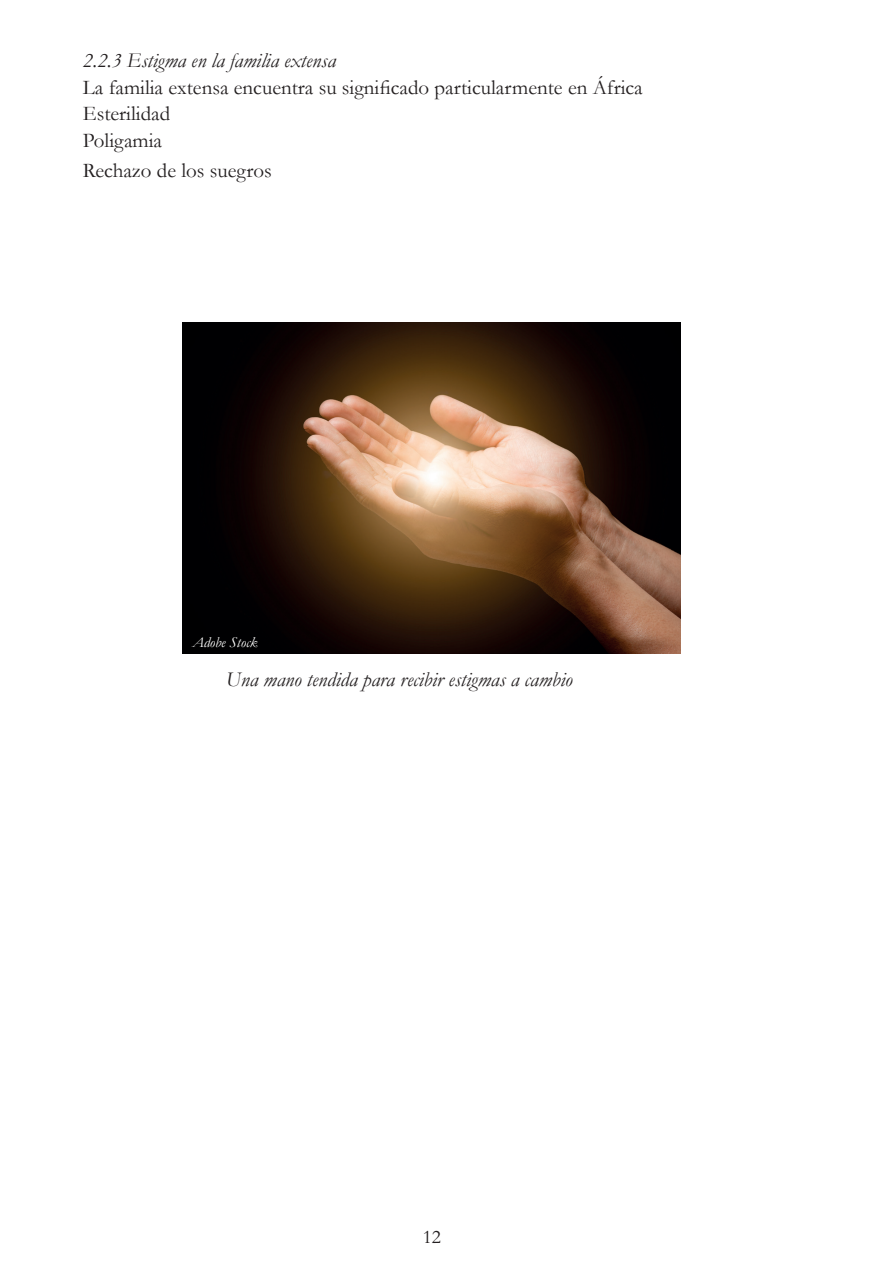
<style>
.page{position:relative;width:893px;height:1263px;background:#fff}
.page>*{position:absolute;margin:0;border:0;box-sizing:border-box;transform-origin:0 0}
.t1{font:21px/26.7px "Garamond";color:#231f20}
.t2{font:italic 21px "Garamond";color:#231f20}
.t3{font:19.5px "Garamond";color:#231f20}
.t4{font:italic 15px "Garamond";color:#fff}
</style>
<div class="page">
<img style="left:183px;top:322px;width:497px;height:332px">
<p class="t2" style="left:83px;top:46px;width:254px">2.2.3 Estigma en la familia extensa</p>
<p class="t1" style="left:83px;top:73px;width:561px">La familia extensa encuentra su significado particularmente en África<br>Esterilidad<br>Poligamia</p>
<p class="t1" style="left:83px;top:156px;width:190px">Rechazo de los suegros</p>
<p class="t4" style="left:192px;top:632px;width:67px">Adobe Stock</p>
<p class="t2" style="left:226px;top:665px;width:348px">Una mano tendida para recibir estigmas a cambio</p>
<p class="t3" style="left:423px;top:1223px;width:20px">12</p>
</div>
